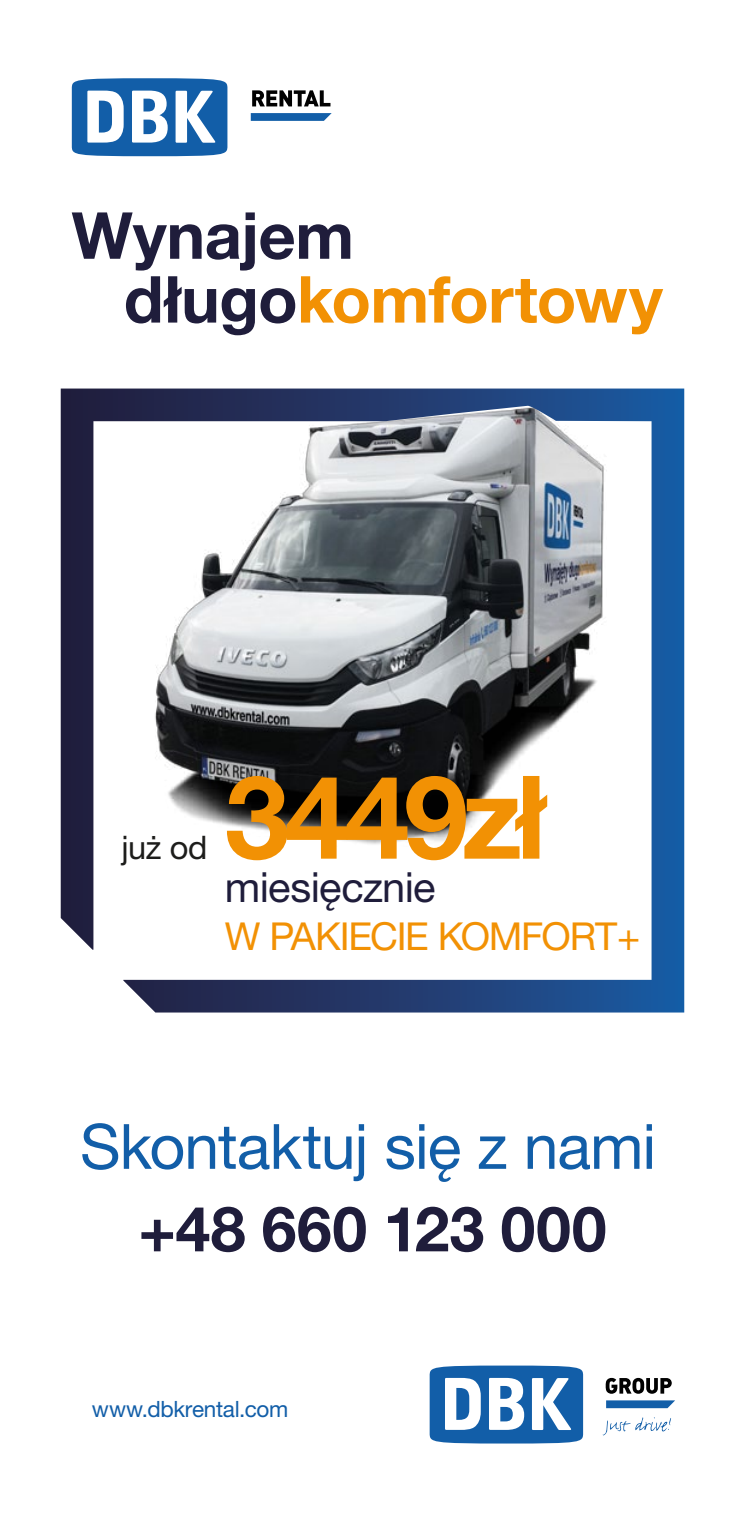
<style>
.page{position:relative;width:745px;height:1531px;background:#fff}
.page>*{position:absolute;margin:0;border:0;box-sizing:border-box;transform-origin:0 0}
.t1{font:700 115.75px "Helvetica Neue";letter-spacing:-.045em;color:#f29104}
.t2{font:700 64.75px/63.8px "Helvetica Neue LT Pro";letter-spacing:-.01em;color:#1f1d3b}
.t3{font:62.5px "Helvetica Neue LT Pro";letter-spacing:-.015em;color:#125ea8}
.t4{font:700 62.5px "Helvetica Neue LT Pro";letter-spacing:.01em;color:#1f1d3b}
.t5{font:41.5px "Helvetica Neue LT Pro";letter-spacing:-.015em;color:#1f1d3b}
.t6{font:38.5px "Helvetica Neue LT Pro";letter-spacing:-.035em;color:#f29104}
.t7{font:32.5px "Helvetica Neue LT Pro";color:#1d1d1b}
.t8{font:22.5px "Helvetica Neue LT Pro";letter-spacing:-.01em;color:#125ea8}
.s1{color:#f29104}
</style>
<div class="page">
<svg style="left:61px;top:388px;width:622px;height:624px"></svg>
<svg style="left:250px;top:113px;width:81px;height:8px"></svg>
<svg style="left:72px;top:78px;width:155px;height:78px"></svg>
<svg style="left:252px;top:90px;width:78px;height:16px"></svg>
<svg style="left:606px;top:1400px;width:68px;height:8px"></svg>
<svg style="left:605px;top:1378px;width:66px;height:16px"></svg>
<svg style="left:602px;top:1417px;width:69px;height:18px"></svg>
<svg style="left:429px;top:1365px;width:153px;height:78px"></svg>
<p class="t2" style="left:124px;top:202px;width:540px;text-indent:-52px">Wynajem długo<span class="s1">komfortowy</span></p>
<p class="t7" style="left:121px;top:828px;width:87px">już od</p>
<h1 class="t1" style="left:225px;top:746px;width:322px">3449zł</h1>
<p class="t5" style="left:225px;top:862px;width:212px">miesięcznie</p>
<p class="t6" style="left:225px;top:913px;width:416px">W PAKIECIE KOMFORT+</p>
<p class="t3" style="left:80px;top:1109px;width:577px">Skontaktuj się z nami</p>
<p class="t4" style="left:138px;top:1190px;width:469px">+48 660 123 000</p>
<p class="t8" style="left:92px;top:1395px;width:198px">www.dbkrental.com</p>
</div>
